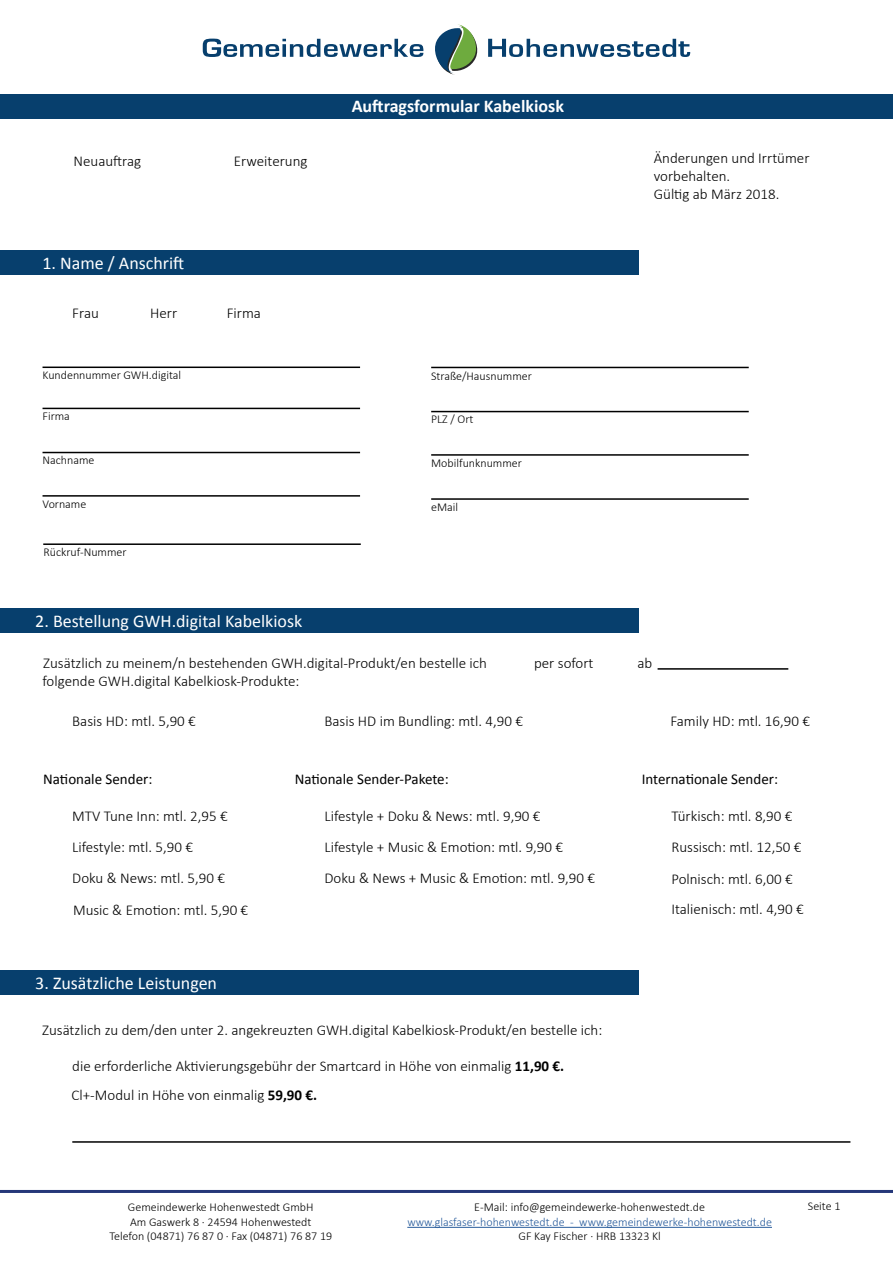
<style>
.page{position:relative;width:893px;height:1263px;background:#fff}
.page>*{position:absolute;margin:0;border:0;box-sizing:border-box;transform-origin:0 0}
.t1{font:18px "Calibri";color:#fff}
.t2{font:700 18px "Calibri";color:#fff}
.t3{font:300 15px/30.8px "Calibri";color:#000}
.t4{font:15px "Calibri";color:#000}
.t5{font:300 12px/14.4px "Calibri";color:#000;text-align:center}
.t6{font:300 12px "Calibri";color:#275b9b}
.s1{font-weight:700}
</style>
<div class="page">
<svg style="left:0;top:94px;width:1px;height:24px"></svg>
<div style="left:1px;top:94px;width:892px;height:24px;background:#073f6d"></div>
<svg style="left:203px;top:38px;width:220px;height:19px"></svg>
<svg style="left:488px;top:39px;width:202px;height:18px"></svg>
<svg style="left:435px;top:24px;width:43px;height:51px"></svg>
<hr style="left:0;top:1190px;width:893px;height:3px;background:#253779">
<hr style="left:407px;top:1227px;width:365px;height:1px;background:#275b9b">
<div style="left:0;top:250px;width:638px;height:24px;background:#073f6d"></div>
<hr style="left:431px;top:367px;width:318px;height:1px;background:#000">
<hr style="left:43px;top:408px;width:317px;height:1px;background:#000">
<hr style="left:43px;top:452px;width:317px;height:1px;background:#000">
<hr style="left:43px;top:495px;width:317px;height:2px;background:#000">
<hr style="left:43px;top:543px;width:318px;height:2px;background:#000">
<hr style="left:431px;top:411px;width:318px;height:1px;background:#000">
<hr style="left:431px;top:454px;width:318px;height:2px;background:#000">
<hr style="left:431px;top:498px;width:318px;height:2px;background:#000">
<hr style="left:43px;top:367px;width:317px;height:1px;background:#000">
<div style="left:0;top:609px;width:638px;height:24px;background:#073f6d"></div>
<hr style="left:658px;top:668px;width:130px;height:2px;background:#000">
<div style="left:0;top:970px;width:638px;height:24px;background:#073f6d"></div>
<hr style="left:72px;top:1141px;width:778px;height:2px;background:#000">
<p class="t2" style="left:352px;top:95px;width:214px">Auftragsformular Kabelkiosk</p>
<p class="t3" style="left:74px;top:145px;width:69px">Neuauftrag</p>
<p class="t3" style="left:654px;top:148px;width:157px;line-height:18px">Änderungen und Irrtümer vorbehalten.<br>Gültig ab März 2018.</p>
<p class="t3" style="left:234px;top:145px;width:75px">Erweiterung</p>
<p class="t1" style="left:43px;top:252px;width:143px">1. Name / Anschrift</p>
<p class="t3" style="left:72px;top:297px;width:28px">Frau</p>
<p class="t3" style="left:150px;top:297px;width:29px">Herr</p>
<p class="t3" style="left:227px;top:297px;width:36px">Firma</p>
<p class="t5" style="left:43px;top:367px;width:140px">Kundennummer GWH.digital</p>
<p class="t5" style="left:43px;top:408px;width:29px">Firma</p>
<p class="t5" style="left:43px;top:452px;width:53px">Nachname</p>
<p class="t5" style="left:43px;top:496px;width:45px">Vorname</p>
<p class="t5" style="left:43px;top:545px;width:85px">Rückruf-Nummer</p>
<p class="t5" style="left:431px;top:368px;width:102px">Straße/Hausnummer</p>
<p class="t5" style="left:431px;top:411px;width:44px">PLZ / Ort</p>
<p class="t5" style="left:431px;top:455px;width:92px">Mobilfunknummer</p>
<p class="t5" style="left:431px;top:499px;width:29px">eMail</p>
<p class="t1" style="left:35px;top:610px;width:268px">2. Bestellung GWH.digital Kabelkiosk</p>
<p class="t3" style="left:43px;top:647px;width:445px">Zusätzlich zu meinem/n bestehenden GWH.digital-Produkt/en bestelle ich</p>
<p class="t3" style="left:534px;top:647px;width:61px">per sofort</p>
<p class="t3" style="left:637px;top:647px;width:16px">ab</p>
<p class="t3" style="left:43px;top:664px;width:259px">folgende GWH.digital Kabelkiosk-Produkte:</p>
<p class="t3" style="left:72px;top:705px;width:125px">Basis HD: mtl. 5,90 €</p>
<p class="t3" style="left:325px;top:705px;width:200px">Basis HD im Bundling: mtl. 4,90 €</p>
<p class="t3" style="left:670px;top:705px;width:141px">Family HD: mtl. 16,90 €</p>
<p class="t4" style="left:43px;top:769px;width:111px">Nationale Sender:</p>
<p class="t3" style="left:72px;top:800px;width:177px">MTV Tune Inn: mtl. 2,95 €<br>Lifestyle: mtl. 5,90 €<br>Doku &amp; News: mtl. 5,90 €<br>Music &amp; Emotion: mtl. 5,90 €</p>
<p class="t1" style="left:35px;top:971px;width:183px">3. Zusätzliche Leistungen</p>
<p class="t4" style="left:295px;top:770px;width:156px">Nationale Sender-Pakete:</p>
<p class="t3" style="left:325px;top:800px;width:272px">Lifestyle + Doku &amp; News: mtl. 9,90 €<br>Lifestyle + Music &amp; Emotion: mtl. 9,90 €<br>Doku &amp; News + Music &amp; Emotion: mtl. 9,90 €</p>
<p class="t3" style="left:42px;top:1014px;width:562px">Zusätzlich zu dem/den unter 2. angekreuzten GWH.digital Kabelkiosk-Produkt/en bestelle ich:</p>
<p class="t3" style="left:72px;top:1051px;width:494px;line-height:29.1px">die erforderliche Aktivierungsgebühr der Smartcard in Höhe von einmalig <span class="s1">11,90 €.<br></span>Cl+-Modul in Höhe von einmalig <span class="s1">59,90 €.</span></p>
<p class="t4" style="left:642px;top:769px;width:138px">Internationale Sender:</p>
<p class="t3" style="left:671px;top:800px;width:134px">Türkisch: mtl. 8,90 €<br>Russisch: mtl. 12,50 €<br>Polnisch: mtl. 6,00 €<br>Italienisch: mtl. 4,90 €</p>
<p class="t5" style="left:128px;top:1199px;width:187px">Gemeindewerke Hohenwestedt GmbH</p>
<p class="t5" style="left:808px;top:1198px;width:34px">Seite 1</p>
<p class="t5" style="left:109px;top:1214px;width:224px">Am Gaswerk 8 · 24594 Hohenwestedt<br>Telefon (04871) 76 87 0 · Fax (04871) 76 87 19</p>
<p class="t5" style="left:474px;top:1199px;width:232px">E-Mail: info@gemeindewerke-hohenwestedt.de</p>
<p class="t6" style="left:407px;top:1214px;width:366px">www.glasfaser-hohenwestedt.de - www.gemeindewerke-hohenwestedt.de</p>
<p class="t5" style="left:518px;top:1228px;width:144px">GF Kay Fischer · HRB 13323 Kl</p>
</div>
